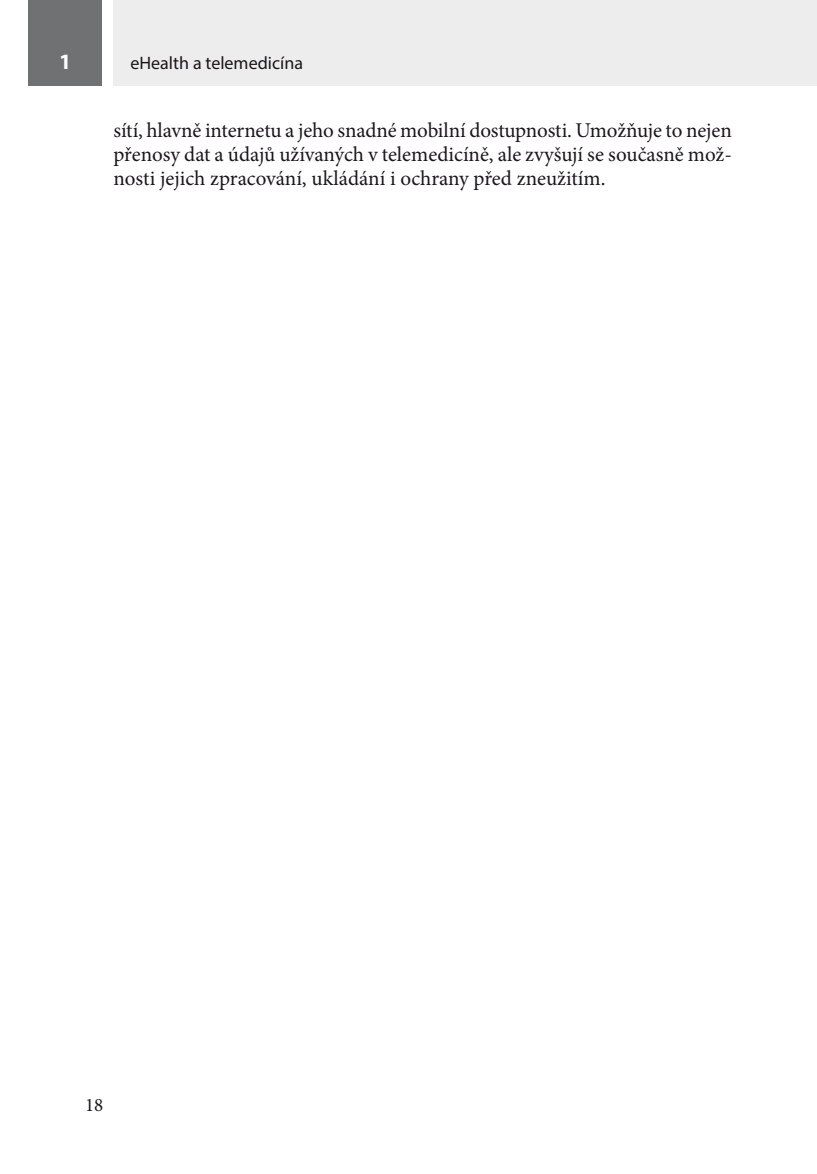
<style>
.page{position:relative;width:817px;height:1174px;background:#fff}
.page>*{position:absolute;margin:0;border:0;box-sizing:border-box;transform-origin:0 0}
.t1{font:700 22px "Myriad Pro";color:#fff}
.t2{font:21px/24px "Minion Pro";color:#1a171c;text-align:justify}
.t3{font:19px "Minion Pro";color:#1a171c}
.t4{font:18px "Myriad Pro";color:#1a171c}
</style>
<div class="page">
<div style="left:28px;top:0;width:74px;height:86px;background:#707173"></div>
<hr style="left:816px;top:0;width:1px;height:86px;background:#ededee">
<div style="left:113px;top:0;width:703px;height:86px;background:#ededee"></div>
<p class="t1" style="left:59px;top:47px;width:14px">1</p>
<p class="t4" style="left:130px;top:51px;width:174px">eHealth a telemedicína</p>
<p class="t2" style="left:113px;top:119px;width:619px">sítí, hlavně internetu a jeho snadné mobilní dostupnosti. Umožňuje to nejen přenosy dat a údajů užívaných v telemedicíně, ale zvyšují se současně mož&shy;nosti jejich zpracování, ukládání i ochrany před zneužitím.</p>
<p class="t3" style="left:85px;top:1092px;width:20px">18</p>
</div>
